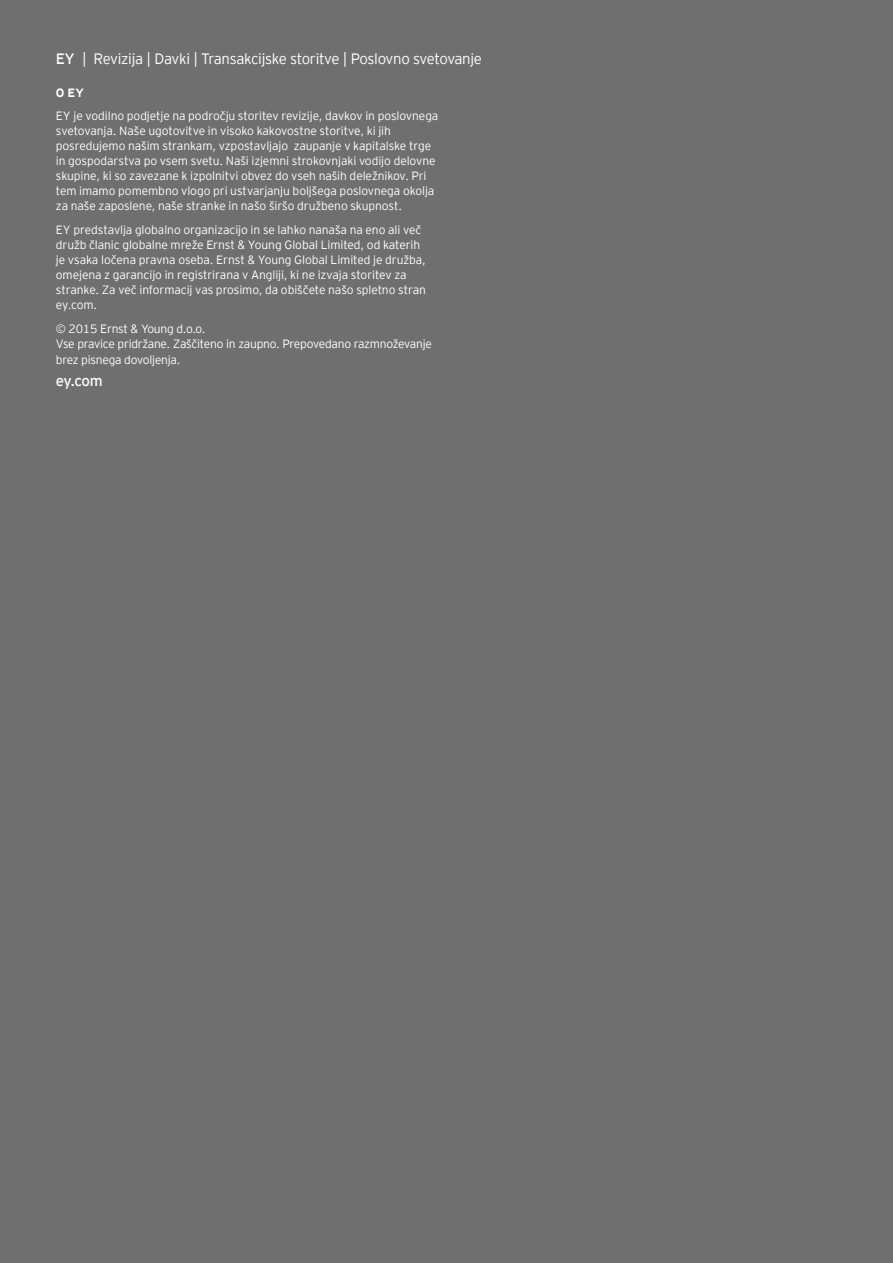
<style>
.page{position:relative;width:893px;height:1263px;background:#706f6f}
.page>*{position:absolute;margin:0;border:0;box-sizing:border-box;transform-origin:0 0}
.t1{font:300 15px "EY Interstate";letter-spacing:-.02em;color:#fff}
.t2{font:15px "EY Interstate";color:#fff}
.t3{font:300 12px/15px "EY Interstate";letter-spacing:-.01em;color:#fff}
.t4{font:700 12px "EY Interstate";color:#fff}
.s1{font-weight:400}
</style>
<div class="page">
<p class="t1" style="left:56px;top:48px;width:428px"><span class="s1">EY</span> | Revizija | Davki | Transakcijske storitve | Poslovno svetovanje</p>
<p class="t4" style="left:56px;top:84px;width:30px">O EY</p>
<p class="t3" style="left:56px;top:108px;width:384px">EY je vodilno podjetje na področju storitev revizije, davkov in poslovnega svetovanja. Naše ugotovitve in visoko kakovostne storitve, ki jih posredujemo našim strankam, vzpostavljajo zaupanje v kapitalske trge in gospodarstva po vsem svetu. Naši izjemni strokovnjaki vodijo delovne skupine, ki so zavezane k izpolnitvi obvez do vseh naših deležnikov. Pri tem imamo pomembno vlogo pri ustvarjanju boljšega poslovnega okolja za naše zaposlene, naše stranke in našo širšo družbeno skupnost.</p>
<p class="t3" style="left:56px;top:221px;width:372px">EY predstavlja globalno organizacijo in se lahko nanaša na eno ali več družb članic globalne mreže Ernst &amp; Young Global Limited, od katerih je vsaka ločena pravna oseba. Ernst &amp; Young Global Limited je družba, omejena z garancijo in registrirana v Angliji, ki ne izvaja storitev za stranke. Za več informacij vas prosimo, da obiščete našo spletno stran ey.com.</p>
<p class="t3" style="left:56px;top:320px;width:378px">© 2015 Ernst &amp; Young d.o.o.<br>Vse pravice pridržane. Zaščiteno in zaupno. Prepovedano razmnoževanje brez pisnega dovoljenja.</p>
<p class="t2" style="left:56px;top:370px;width:48px">ey.com</p>
</div>
